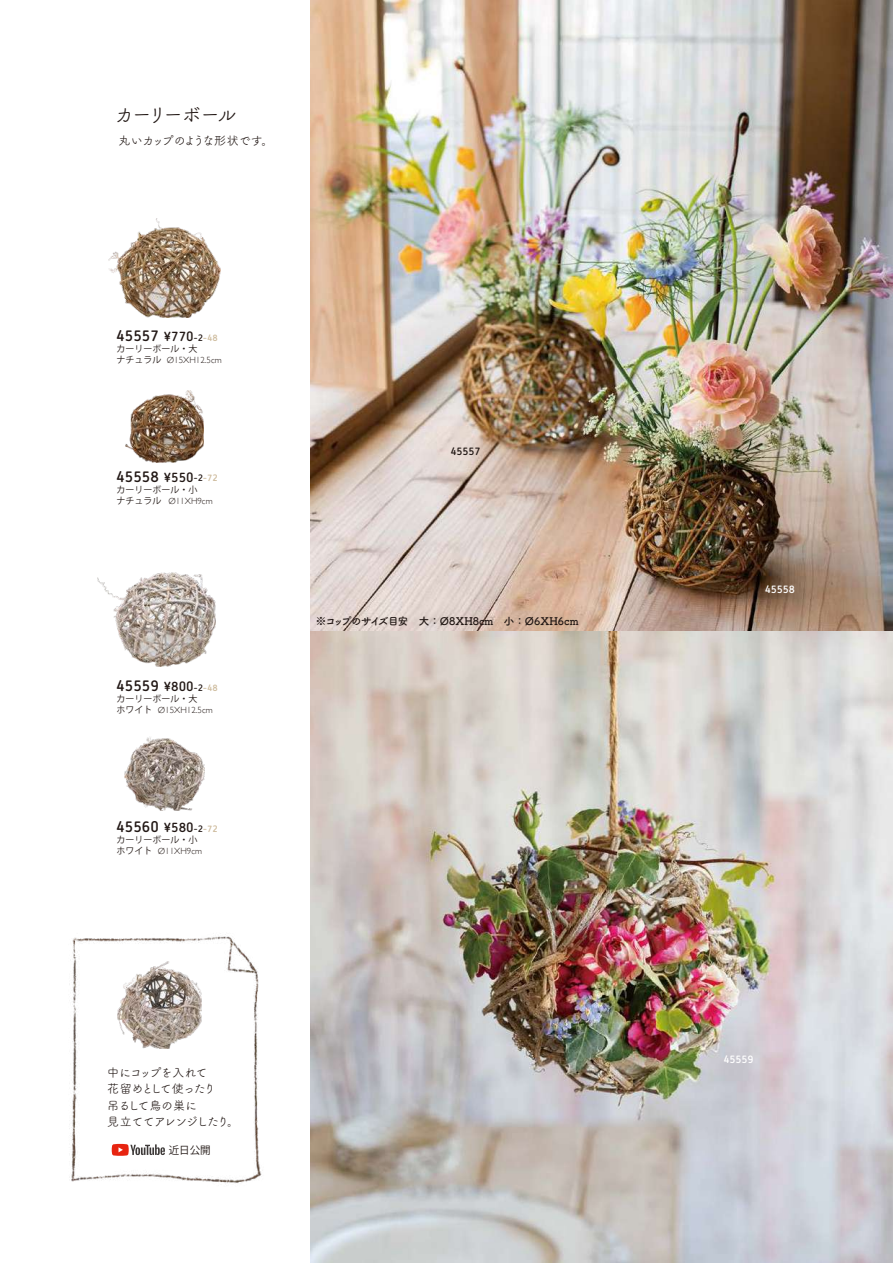
<style>
.page{position:relative;width:893px;height:1263px;background:#fff}
.page>*{position:absolute;margin:0;border:0;box-sizing:border-box;transform-origin:0 0}
.t1{font:19.5px "Tsuku B Rd Gothic";letter-spacing:-.14em;color:#221815}
.t2{font:500 15px "Blogger Sans";letter-spacing:.05em;color:#221815}
.t3{font:500 13.2px "Blogger Sans";letter-spacing:.05em;color:#221815}
.t4{font:12px/16.5px "Tsuku B Rd Gothic";letter-spacing:-.07em;color:#221815}
.t5{font:12px "Tsuku B Rd Gothic";letter-spacing:-.015em;color:#221815}
.t6{font:700 10.5px "Tsuku B Rd Gothic";color:#221815}
.t7{font:500 10.5px "Blogger Sans";letter-spacing:.05em;color:#fff}
.t8{font:500 10.5px "Blogger Sans";letter-spacing:.05em;color:#221815}
.t9{font:10.5px "Koz Go Pro";color:#221815}
.t10{font:9px/11.2px "Koz Go Pro";color:#221815}
.t11{font:300 9px "Gill Sans";color:#221815}
.s1{font-size:9px}
.s2{font-size:9px;color:#cdba9b}
</style>
<div class="page">
<img style="left:69px;top:936px;width:193px;height:247px">
<img style="left:310px;top:0;width:583px;height:1263px">
<img style="left:109px;top:218px;width:111px;height:99px">
<img style="left:126px;top:391px;width:78px;height:72px">
<img style="left:98px;top:572px;width:118px;height:95px">
<img style="left:118px;top:962px;width:84px;height:87px">
<img style="left:125px;top:737px;width:79px;height:73px">
<svg style="left:112px;top:1144px;width:53px;height:12px"></svg>
<h1 class="t1" style="left:115px;top:100px;width:123px">カーリーボール</h1>
<h3 class="t5" style="left:119px;top:132px;width:156px">丸いカップのような形状です。</h3>
<h2 class="t2" style="left:117px;top:327px;width:43px">45557</h2>
<p class="t10" style="left:117px;top:343px;width:82px">カーリーボール・大ナチュラル</p>
<h3 class="t3" style="left:164px;top:328px;width:55px">¥770<span class="s1">-2</span><span class="s2">-48</span></h3>
<p class="t11" style="left:167px;top:353px;width:56px">Ø15XH12.5cm</p>
<h2 class="t2" style="left:117px;top:467px;width:43px">45558</h2>
<p class="t10" style="left:117px;top:484px;width:82px">カーリーボール・小ナチュラル</p>
<h3 class="t3" style="left:164px;top:469px;width:55px">¥550<span class="s1">-2</span><span class="s2">-72</span></h3>
<p class="t11" style="left:168px;top:494px;width:46px">Ø11XH9cm</p>
<h2 class="t2" style="left:117px;top:677px;width:43px">45559</h2>
<p class="t10" style="left:117px;top:693px;width:82px">カーリーボール・大ホワイト</p>
<h3 class="t3" style="left:164px;top:678px;width:55px">¥800<span class="s1">-2</span><span class="s2">-48</span></h3>
<p class="t11" style="left:158px;top:703px;width:56px">Ø15XH12.5cm</p>
<h2 class="t2" style="left:117px;top:817px;width:43px">45560</h2>
<p class="t10" style="left:117px;top:834px;width:82px">カーリーボール・小ホワイト</p>
<h3 class="t3" style="left:164px;top:819px;width:55px">¥580<span class="s1">-2</span><span class="s2">-72</span></h3>
<p class="t11" style="left:158px;top:844px;width:46px">Ø11XH9cm</p>
<p class="t8" style="left:451px;top:445px;width:31px">45557</p>
<p class="t6" style="left:316px;top:613px;width:264px">※コップのサイズ目安　大：Ø8XH8cm　小：Ø6XH6cm</p>
<h3 class="t4" style="left:107px;top:1063px;width:133px">中にコップを入れて<br>花留めとして使ったり<br>吊るして鳥の巣に<br>見立ててアレンジしたり。</h3>
<p class="t9" style="left:169px;top:1143px;width:43px">近日公開</p>
<p class="t7" style="left:765px;top:583px;width:31px">45558</p>
<p class="t7" style="left:724px;top:1053px;width:31px">45559</p>
</div>
